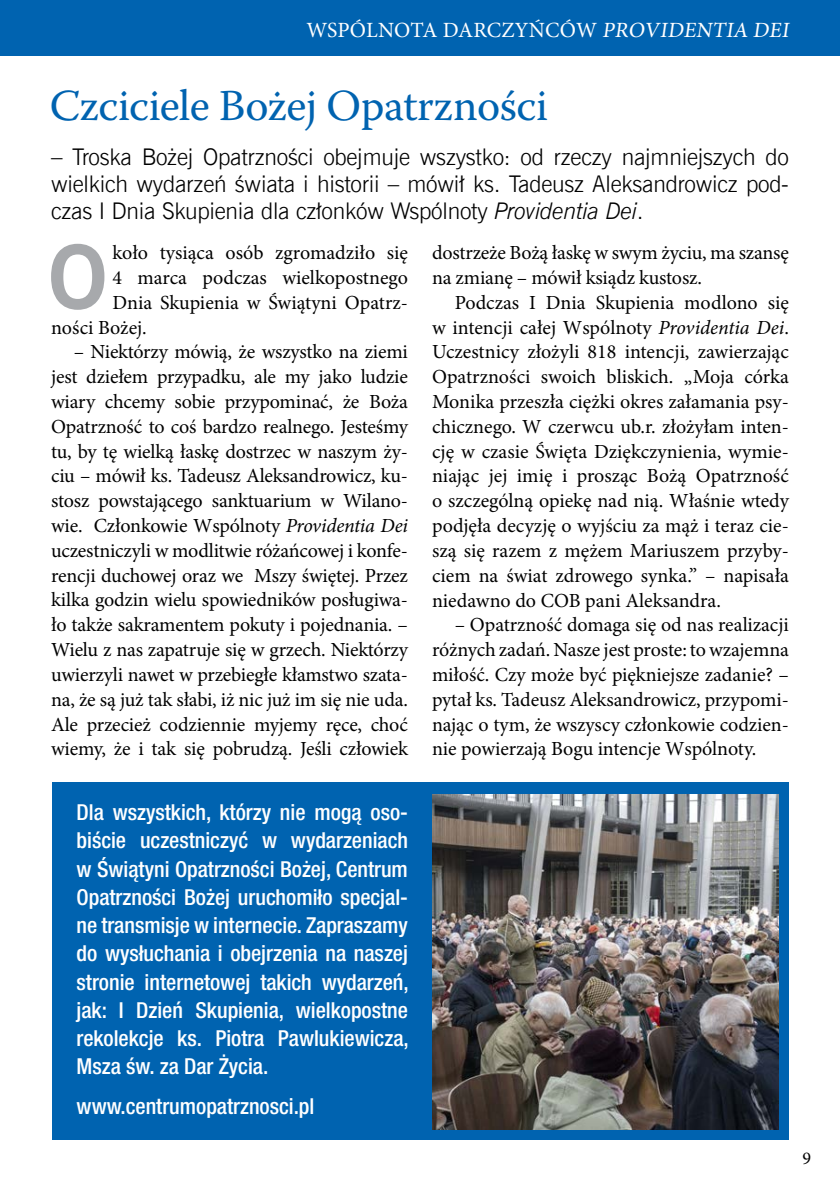
<style>
.page{position:relative;width:840px;height:1191px;background:#fff}
.page>*{position:absolute;margin:0;border:0;box-sizing:border-box;transform-origin:0 0}
.t1{font:88.2px "News Goth EU Bold";color:#a7a9ac}
.t2{font:44px "Warnock Pro";letter-spacing:-.015em;color:#0063b0}
.t3{font:23px/26.8px "News Goth Lt EU Normal";letter-spacing:-.01em;color:#000;text-align:justify}
.t4{font:500 condensed 22px/28.2px "Helvetica Neue LT Pro";color:#fff;text-align:justify}
.t5{font:21.8px "Minion Pro";letter-spacing:.01em;color:#fff}
.t6{font:20px/24.8px "Minion Pro";letter-spacing:-.005em;color:#000;text-align:justify}
.t7{font:18px "Minion Pro";color:#000}
.s1{font-family:"News Goth Lt EU Italic"}
.s2{font-style:italic}
</style>
<div class="page">
<div style="left:0;top:0;width:839px;height:56px;background:#0063b0"></div>
<div style="left:53px;top:782px;width:735px;height:358px;background:#0063b0"></div>
<img style="left:432px;top:794px;width:346px;height:335px">
<p class="t5" style="left:306px;top:16px;width:88px">Wspólnot</p>
<p class="t5" style="left:422px;top:16px;width:209px">a Darczyńców Prov</p>
<p class="t5" style="left:659px;top:16px;width:135px">identia Dei</p>
<h2 class="t2" style="left:50px;top:79px;width:499px">Czciciele Bożej Opatrzności</h2>
<p class="t3" style="left:51px;top:144px;width:739px">– Troska Bożej Opatrzności obejmuje wszystko: od rzeczy najmniejszych do wielkich wydarzeń świata i historii – mówił ks. Tadeusz Aleksandrowicz pod&shy;czas I Dnia Skupienia dla członków Wspólnoty <span class="s1">Providentia Dei</span>.</p>
<h1 class="t1" style="left:48px;top:222px;width:61px">O</h1>
<p class="t6" style="left:112px;top:240px;width:297px">koło tysiąca osób zgromadziło się</p>
<p class="t6" style="left:112px;top:265px;width:297px">4 marca podczas wielkopostnego</p>
<p class="t6" style="left:112px;top:290px;width:297px">Dnia Skupienia w Świątyni Opatrz-</p>
<p class="t6" style="left:51px;top:315px;width:97px">ności Bożej.</p>
<p class="t6" style="left:51px;top:340px;width:358px;text-indent:23px">– Niektórzy mówią, że wszystko na ziemi jest dziełem przypadku, ale my jako ludzie wiary chcemy sobie przypominać, że Boża Opatrzność to coś bardzo realnego. Jesteśmy tu, by tę wielką łaskę dostrzec w naszym ży&shy;ciu – mówił ks. Tadeusz Aleksandrowicz, ku&shy;stosz powstającego sanktuarium w Wilano&shy;wie. Członkowie Wspólnoty <span class="s2">Providentia Dei </span>uczestniczyli w modlitwie różańcowej i konfe&shy;rencji duchowej oraz we Mszy świętej. Przez kilka godzin wielu spowiedników posługiwa&shy;ło także sakramentem pokuty i pojednania. – Wielu z nas zapatruje się w grzech. Niektórzy uwierzyli nawet w przebiegłe kłamstwo szata&shy;na, że są już tak słabi, iż nic już im się nie uda.<br>Ale przecież codziennie myjemy ręce, choć wiemy, że i tak się pobrudzą. Jeśli człowiek</p>
<p class="t6" style="left:432px;top:240px;width:358px">dostrzeże Bożą łaskę w swym życiu, ma szansę na zmianę – mówił ksiądz kustosz.</p>
<p class="t6" style="left:432px;top:290px;width:358px;text-indent:23px">Podczas I Dnia Skupienia modlono się w intencji całej Wspólnoty <span class="s2">Providentia Dei</span>.<br>Uczestnicy złożyli 818 intencji, zawierzając Opatrzności swoich bliskich. „Moja córka Monika przeszła ciężki okres załamania psy&shy;chicznego. W czerwcu ub.r. złożyłam inten&shy;cję w czasie Święta Dziękczynienia, wymie&shy;niając jej imię i prosząc Bożą Opatrzność o szczególną opiekę nad nią. Właśnie wtedy podjęła decyzję o wyjściu za mąż i teraz cie&shy;szą się razem z mężem Mariuszem przyby&shy;ciem na świat zdrowego synka.” – napisała niedawno do COB pani Aleksandra.</p>
<p class="t6" style="left:432px;top:612px;width:358px;text-indent:23px">– Opatrzność domaga się od nas realizacji różnych zadań. Nasze jest proste: to wzajemna miłość. Czy może być piękniejsze zadanie? – pytał ks. Tadeusz Aleksandrowicz, przypomi&shy;nając o tym, że wszyscy członkowie codzien&shy;nie powierzają Bogu intencje Wspólnoty.</p>
<p class="t4" style="left:77px;top:797px;width:333px">Dla wszystkich, którzy nie mogą oso&shy;biście uczestniczyć w wydarzeniach w Świątyni Opatrzności Bożej, Centrum Opatrzności Bożej uruchomiło specjal&shy;ne transmisje w internecie. Zapraszamy do wysłuchania i obejrzenia na naszej stronie internetowej takich wydarzeń, jak: I Dzień Skupienia, wielkopostne rekolekcje ks. Piotra Pawlukiewicza, Msza św. za Dar Życia.</p>
<p class="t4" style="left:77px;top:1091px;width:239px">www.centrumopatrznosci.pl</p>
<p class="t7" style="left:802px;top:1146px;width:10px">9</p>
</div>
